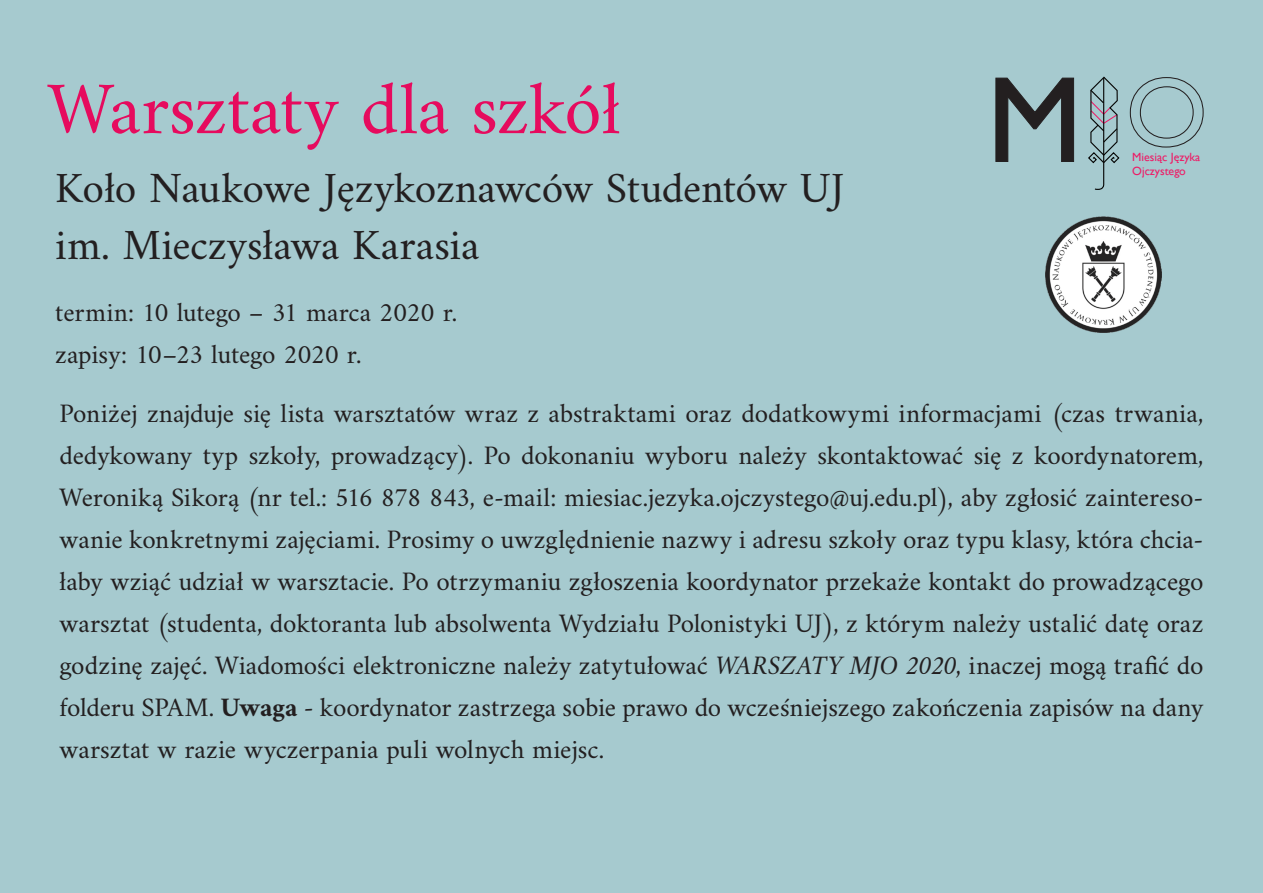
<style>
.page{position:relative;width:1263px;height:893px;background:#a6cacf}
.page>*{position:absolute;margin:0;border:0;box-sizing:border-box;transform-origin:0 0}
.t1{font:122.1px "Gill Sans";color:#231f20}
.t2{font:75px "Amiri";letter-spacing:-.005em;color:#e60b5e}
.t3{font:43.5px/57px "Amiri";letter-spacing:-.01em;color:#231f20}
.t4{font:27px/42px "Amiri";letter-spacing:-.005em;color:#231f20}
.t5{font:11.85px/14.2px "Gill Sans";color:#ed1b66}
.s1{font-style:italic}
.s2{font-weight:700}
</style>
<div class="page">
<svg style="left:1087px;top:76px;width:33px;height:115px;background:#92aeb3"></svg>
<svg style="left:1129px;top:77px;width:75px;height:71px;background:#9bbcc1"></svg>
<svg style="left:995px;top:77px;width:79px;height:85px;background:#9bbcc1"></svg>
<img style="left:1045px;top:217px;width:116px;height:116px">
<h2 class="t2" style="left:48px;top:63px;width:574px">Warsztaty dla szkół</h2>
<h3 class="t3" style="left:55px;top:158px;width:791px">Koło Naukowe Językoznawców Studentów UJ im. Mieczysława Karasia</h3>
<p class="t4" style="left:55px;top:290px;width:404px">termin: 10 lutego – 31 marca 2020 r. zapisy: 10–23 lutego 2020 r.</p>
<h1 class="t1" style="left:987px;top:49px;width:97px">M</h1>
<p class="t5" style="left:1132px;top:150px;width:70px">Miesiąc Języka<br>Ojczystego</p>
<p class="t4" style="left:60px;top:391px;width:1145px;text-align:justify">Poniżej znajduje się lista warsztatów wraz z abstraktami oraz dodatkowymi informacjami (czas trwania, dedykowany typ szkoły, prowadzący). Po dokonaniu wyboru należy skontaktować się z koordynatorem, Weroniką Sikorą (nr tel.: 516 878 843, e-mail: miesiac.jezyka.ojczystego@uj.edu.pl), aby zgłosić zaintereso&shy;wanie konkretnymi zajęciami. Prosimy o uwzględnienie nazwy i adresu szkoły oraz typu klasy, która chcia&shy;łaby wziąć udział w warsztacie. Po otrzymaniu zgłoszenia koordynator przekaże kontakt do prowadzącego warsztat (studenta, doktoranta lub absolwenta Wydziału Polonistyki UJ), z którym należy ustalić datę oraz godzinę zajęć. Wiadomości elektroniczne należy zatytułować <span class="s1">WARSZATY MJO 2020</span>, inaczej mogą trafić do folderu SPAM. <span class="s2">Uwaga</span> - koordynator zastrzega sobie prawo do wcześniejszego zakończenia zapisów na dany warsztat w razie wyczerpania puli wolnych miejsc.</p>
</div>
